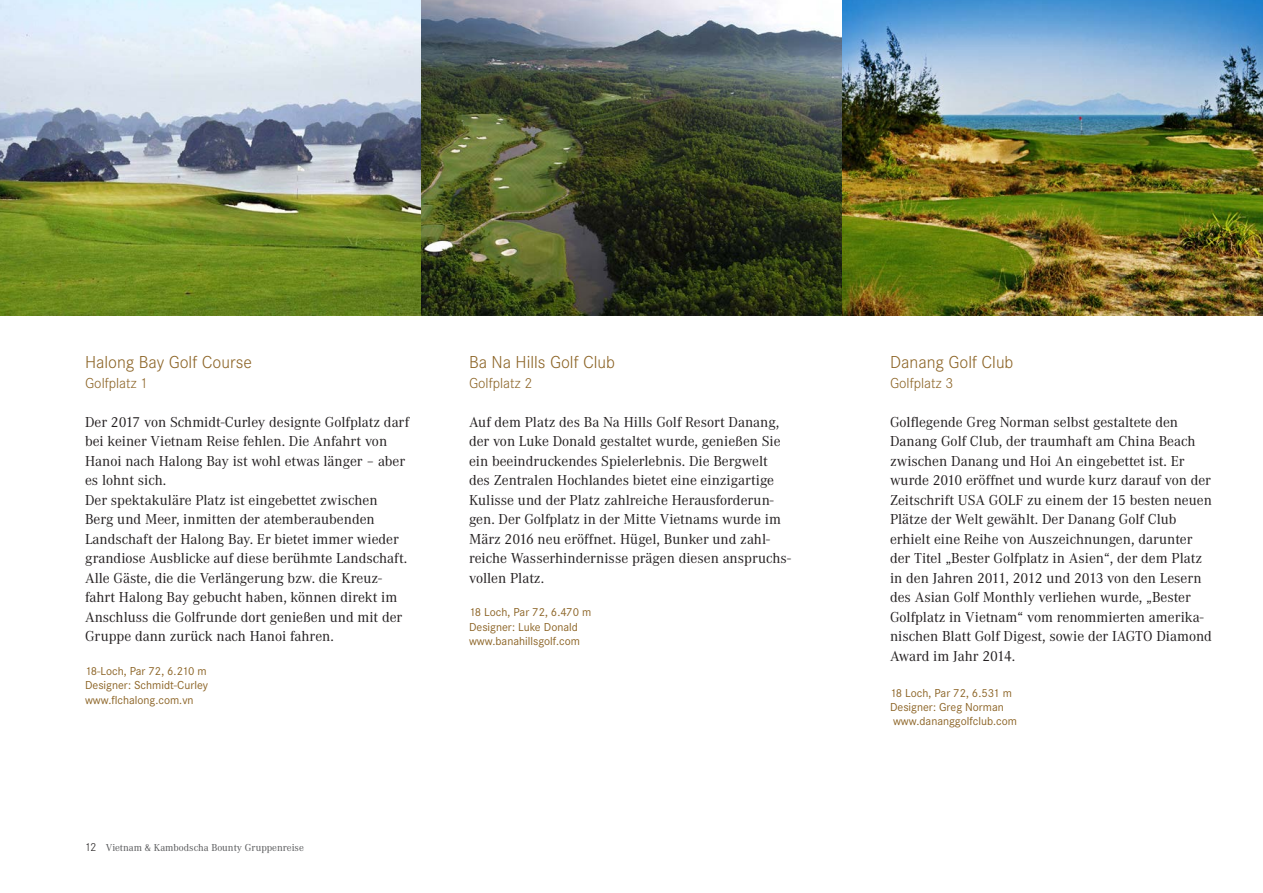
<style>
.page{position:relative;width:1263px;height:893px;background:#fff}
.page>*{position:absolute;margin:0;border:0;box-sizing:border-box;transform-origin:0 0}
.t1{font:300 18px "Corporate S";color:#8c6426}
.t2{font:15px/19.5px "Corporate A";color:#231f20}
.t3{font:300 15px "Corporate S";color:#8c6426}
.t4{font:12px/14.4px "Corporate S";color:#8c6426}
.t5{font:10.5px "Corporate A";color:#57585a}
.s1{font-family:"Corporate S";font-weight:300;font-size:12px;color:#231f20}
</style>
<div class="page">
<img style="left:0;top:0;width:1263px;height:316px">
<p class="t1" style="left:85px;top:352px;width:168px">Halong Bay Golf Course</p>
<p class="t3" style="left:85px;top:374px;width:65px">Golfplatz 1</p>
<p class="t2" style="left:85px;top:412px;width:326px">Der 2017 von Schmidt-Curley designte Golfplatz darf bei keiner Vietnam Reise fehlen. Die Anfahrt von Hanoi nach Halong Bay ist wohl etwas länger – aber es lohnt sich.<br>Der spektakuläre Platz ist eingebettet zwischen Berg und Meer, inmitten der atemberaubenden Landschaft der Halong Bay. Er bietet immer wieder grandiose Ausblicke auf diese berühmte Landschaft.<br>Alle Gäste, die die Verlängerung bzw. die Kreuz&shy;fahrt Halong Bay gebucht haben, können direkt im Anschluss die Golfrunde dort genießen und mit der Gruppe dann zurück nach Hanoi fahren.</p>
<p class="t4" style="left:85px;top:664px;width:124px;text-align:justify">18-Loch, Par 72, 6.210 m Designer: Schmidt-Curley www.flchalong.com.vn</p>
<p class="t5" style="left:85px;top:842px;width:220px"><span class="s1">12</span> Vietnam &amp; Kambodscha Bounty Gruppenreise</p>
<p class="t1" style="left:469px;top:352px;width:148px">Ba Na Hills Golf Club</p>
<p class="t3" style="left:469px;top:374px;width:65px">Golfplatz 2</p>
<p class="t2" style="left:469px;top:412px;width:323px">Auf dem Platz des Ba Na Hills Golf Resort Danang, der von Luke Donald gestaltet wurde, genießen Sie ein beeindruckendes Spielerlebnis. Die Bergwelt des Zentralen Hochlandes bietet eine einzigartige Kulisse und der Platz zahlreiche Herausforderun&shy;gen. Der Golfplatz in der Mitte Vietnams wurde im März 2016 neu eröffnet. Hügel, Bunker und zahl&shy;reiche Wasserhindernisse prägen diesen anspruchs&shy;vollen Platz.</p>
<p class="t4" style="left:469px;top:605px;width:124px">18 Loch, Par 72, 6.470 m<br>Designer: Luke Donald www.banahillsgolf.com</p>
<p class="t1" style="left:890px;top:352px;width:125px">Danang Golf Club</p>
<p class="t3" style="left:890px;top:374px;width:65px">Golfplatz 3</p>
<p class="t2" style="left:890px;top:412px;width:323px">Golflegende Greg Norman selbst gestaltete den Danang Golf Club, der traumhaft am China Beach zwischen Danang und Hoi An eingebettet ist. Er wurde 2010 eröffnet und wurde kurz darauf von der Zeitschrift USA GOLF zu einem der 15 besten neuen Plätze der Welt gewählt. Der Danang Golf Club erhielt eine Reihe von Auszeichnungen, darunter der Titel „Bester Golfplatz in Asien“, der dem Platz in den Jahren 2011, 2012 und 2013 von den Lesern des Asian Golf Monthly verliehen wurde, „Bester Golfplatz in Vietnam“ vom renommierten amerika&shy;nischen Blatt Golf Digest, sowie der IAGTO Diamond Award im Jahr 2014.</p>
<p class="t4" style="left:890px;top:685px;width:128px">18 Loch, Par 72, 6.531 m<br>Designer: Greg Norman www.dananggolfclub.com</p>
</div>
